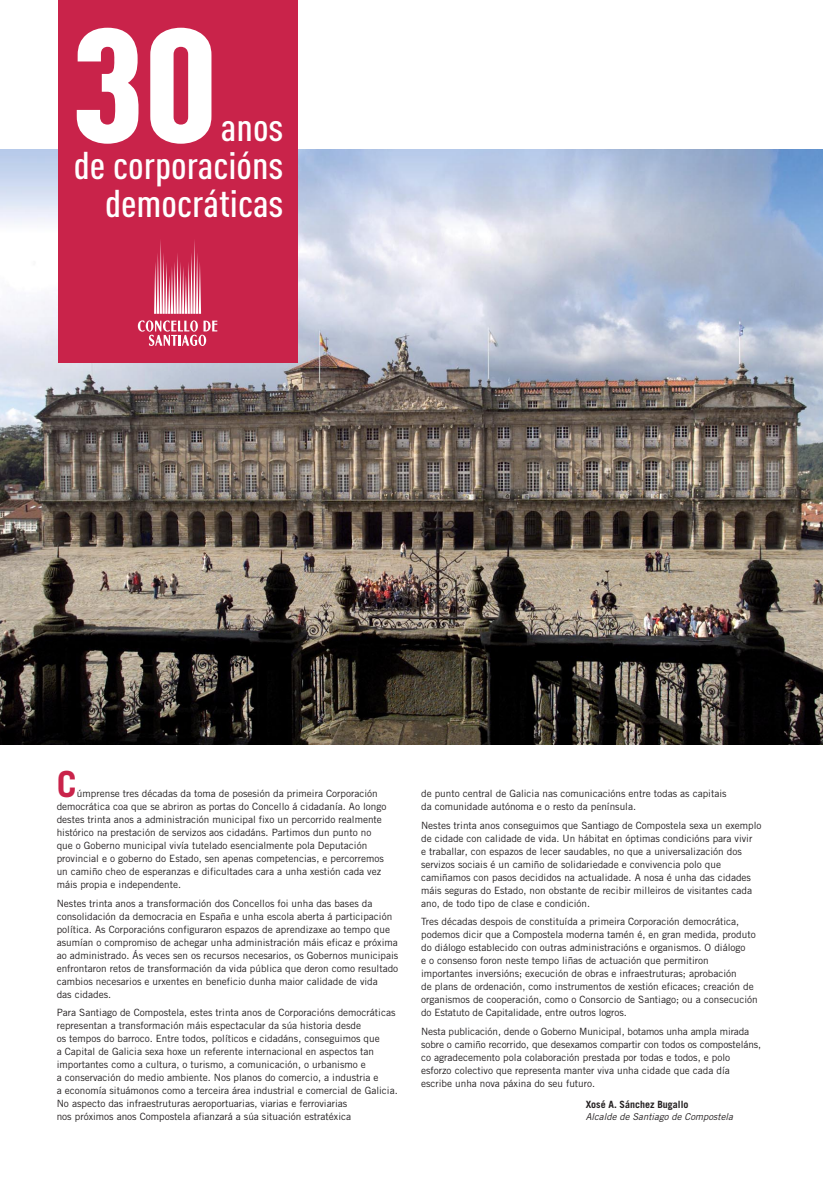
<style>
.page{position:relative;width:823px;height:1191px;background:#fff}
.page>*{position:absolute;margin:0;border:0;box-sizing:border-box;transform-origin:0 0}
.t1{font:900 159.3px "DIN Cond";color:#fff;scale:1.09 1}
.t2{font:500 38.2px/38px "DIN Cond";color:#fff;text-align:right;scale:1.09 1}
.t3{font:700 36px "Trade Gothic";color:#c9234a}
.t4{font:10px/13px "Trade Gothic";color:#231f20}
.t5{font:700 10px "Trade Gothic";color:#231f20}
.t6{font:italic 9.5px "Trade Gothic";color:#231f20}
</style>
<div class="page">
<img style="left:0;top:149px;width:822px;height:596px">
<div style="left:58px;top:0;width:239px;height:362px;background:#c9234a"></div>
<svg style="left:154px;top:240px;width:47px;height:74px"></svg>
<svg style="left:138px;top:320px;width:79px;height:26px"></svg>
<h1 class="t1" style="left:70px;top:29px;width:136px">30</h1>
<h2 class="t2" style="left:74px;top:112px;width:194px">anos<br>de corporacións democráticas</h2>
<h3 class="t3" style="left:57px;top:771px;width:22px">C</h3>
<p class="t4" style="left:57px;top:787px;width:331px;text-indent:20px">úmprense tres décadas da toma de posesión da primeira Corporación democrática coa que se abriron as portas do Concello á cidadanía. Ao longo destes trinta anos a administración municipal fixo un percorrido realmente histórico na prestación de servizos aos cidadáns. Partimos dun punto no que o Goberno municipal vivía tutelado esencialmente pola Deputación provincial e o goberno do Estado, sen apenas competencias, e percorremos un camiño cheo de esperanzas e dificultades cara a unha xestión cada vez máis propia e independente.</p>
<p class="t4" style="left:57px;top:897px;width:343px">Nestes trinta anos a transformación dos Concellos foi unha das bases da consolidación da democracia en España e unha escola aberta á participación política. As Corporacións configuraron espazos de aprendizaxe ao tempo que asumían o compromiso de achegar unha administración máis eficaz e próxima ao administrado. Ás veces sen os recursos necesarios, os Gobernos municipais enfrontaron retos de transformación da vida pública que deron como resultado cambios necesarios e urxentes en beneficio dunha maior calidade de vida<br>das cidades.</p>
<p class="t4" style="left:57px;top:1007px;width:342px">Para Santiago de Compostela, estes trinta anos de Corporacións democráticas representan a transformación máis espectacular da súa historia desde<br>os tempos do barroco. Entre todos, políticos e cidadáns, conseguimos que<br>a Capital de Galicia sexa hoxe un referente internacional en aspectos tan importantes como a cultura, o turismo, a comunicación, o urbanismo e<br>a conservación do medio ambiente. Nos planos do comercio, a industria e<br>a economía situámonos como a terceira área industrial e comercial de Galicia.<br>No aspecto das infraestruturas aeroportuarias, viarias e ferroviarias<br>nos próximos anos Compostela afianzará a súa situación estratéxica</p>
<p class="t4" style="left:421px;top:787px;width:307px">de punto central de Galicia nas comunicacións entre todas as capitais da comunidade autónoma e o resto da península.</p>
<p class="t4" style="left:421px;top:819px;width:342px">Nestes trinta anos conseguimos que Santiago de Compostela sexa un exemplo de cidade con calidade de vida. Un hábitat en óptimas condicións para vivir<br>e traballar, con espazos de lecer saudables, no que a universalización dos servizos sociais é un camiño de solidariedade e convivencia polo que camiñamos con pasos decididos na actualidade. A nosa é unha das cidades máis seguras do Estado, non obstante de recibir milleiros de visitantes cada ano, de todo tipo de clase e condición.</p>
<p class="t4" style="left:421px;top:916px;width:338px">Tres décadas despois de constituída a primeira Corporación democrática, podemos dicir que a Compostela moderna tamén é, en gran medida, produto do diálogo establecido con outras administracións e organismos. O diálogo<br>e o consenso foron neste tempo liñas de actuación que permitiron importantes inversións; execución de obras e infraestruturas; aprobación<br>de plans de ordenación, como instrumentos de xestión eficaces; creación de organismos de cooperación, como o Consorcio de Santiago; ou a consecución do Estatuto de Capitalidade, entre outros logros.</p>
<p class="t4" style="left:421px;top:1025px;width:341px">Nesta publicación, dende o Goberno Municipal, botamos unha ampla mirada sobre o camiño recorrido, que desexamos compartir con todos os composteláns, co agradecemento pola colaboración prestada por todas e todos, e polo esforzo colectivo que representa manter viva unha cidade que cada día escribe unha nova páxina do seu futuro.</p>
<p class="t5" style="left:585px;top:1101px;width:104px">Xosé A. Sánchez Bugallo</p>
<p class="t6" style="left:585px;top:1113px;width:150px">Alcalde de Santiago de Compostela</p>
</div>
